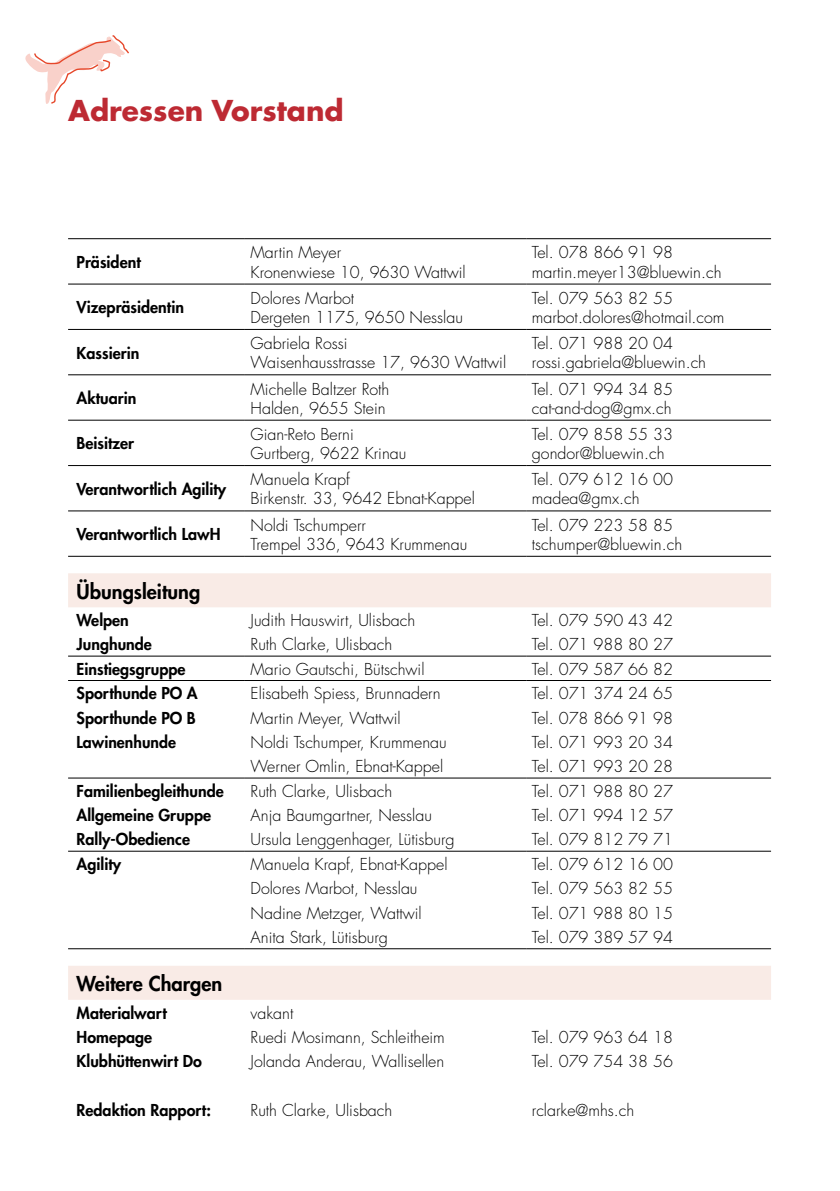
<style>
.page{position:relative;width:840px;height:1191px;background:#fff}
.page>*{position:absolute;margin:0;border:0;box-sizing:border-box;transform-origin:0 0}
.t1{font:700 28px "Futura Std";color:#bd2a33}
.t2{font:800 20px "Futura Std";color:#000}
.t3{font:300 16px/19.2px "Futura Std";color:#000}
.t4{font:800 16px "Futura Std";color:#000}
</style>
<div class="page">
<svg style="left:68px;top:573px;width:702px;height:426px"></svg>
<hr style="left:68px;top:238px;width:177px;height:1px;background:#000">
<hr style="left:245px;top:238px;width:281px;height:1px;background:#000">
<hr style="left:526px;top:238px;width:244px;height:1px;background:#000">
<hr style="left:68px;top:283px;width:177px;height:1px;background:#000">
<hr style="left:245px;top:283px;width:281px;height:1px;background:#000">
<hr style="left:526px;top:283px;width:244px;height:1px;background:#000">
<hr style="left:68px;top:329px;width:177px;height:1px;background:#000">
<hr style="left:245px;top:329px;width:281px;height:1px;background:#000">
<hr style="left:526px;top:329px;width:244px;height:1px;background:#000">
<hr style="left:68px;top:374px;width:177px;height:1px;background:#000">
<hr style="left:245px;top:374px;width:281px;height:1px;background:#000">
<hr style="left:526px;top:374px;width:244px;height:1px;background:#000">
<hr style="left:68px;top:420px;width:177px;height:1px;background:#000">
<hr style="left:245px;top:420px;width:281px;height:1px;background:#000">
<hr style="left:526px;top:420px;width:244px;height:1px;background:#000">
<hr style="left:68px;top:465px;width:177px;height:1px;background:#000">
<hr style="left:245px;top:465px;width:281px;height:1px;background:#000">
<hr style="left:526px;top:465px;width:244px;height:1px;background:#000">
<hr style="left:68px;top:510px;width:177px;height:1px;background:#000">
<hr style="left:245px;top:510px;width:281px;height:1px;background:#000">
<hr style="left:526px;top:510px;width:244px;height:1px;background:#000">
<hr style="left:68px;top:556px;width:177px;height:1px;background:#000">
<hr style="left:245px;top:556px;width:281px;height:1px;background:#000">
<hr style="left:526px;top:556px;width:244px;height:1px;background:#000">
<hr style="left:68px;top:655px;width:177px;height:1px;background:#000">
<hr style="left:245px;top:655px;width:281px;height:1px;background:#000">
<hr style="left:526px;top:655px;width:244px;height:1px;background:#000">
<hr style="left:68px;top:680px;width:177px;height:1px;background:#000">
<hr style="left:245px;top:680px;width:281px;height:1px;background:#000">
<hr style="left:526px;top:680px;width:244px;height:1px;background:#000">
<hr style="left:68px;top:777px;width:177px;height:1px;background:#000">
<hr style="left:245px;top:777px;width:281px;height:1px;background:#000">
<hr style="left:526px;top:777px;width:244px;height:1px;background:#000">
<hr style="left:68px;top:850px;width:177px;height:1px;background:#000">
<hr style="left:245px;top:850px;width:281px;height:1px;background:#000">
<hr style="left:526px;top:850px;width:244px;height:1px;background:#000">
<hr style="left:68px;top:948px;width:177px;height:1px;background:#000">
<hr style="left:245px;top:948px;width:281px;height:1px;background:#000">
<hr style="left:526px;top:948px;width:244px;height:1px;background:#000">
<svg style="left:25px;top:35px;width:104px;height:69px"></svg>
<h1 class="t1" style="left:68px;top:92px;width:277px">Adressen Vorstand</h1>
<p class="t4" style="left:77px;top:252px;width:66px">Präsident</p>
<p class="t3" style="left:250px;top:243px;width:216px">Martin Meyer<br>Kronenwiese 10, 9630 Wattwil</p>
<p class="t3" style="left:531px;top:243px;width:191px">Tel. 078 866 91 98 martin.meyer13@bluewin.ch</p>
<p class="t4" style="left:77px;top:297px;width:109px">Vizepräsidentin</p>
<p class="t3" style="left:250px;top:289px;width:214px">Dolores Marbot<br>Dergeten 1175, 9650 Nesslau</p>
<p class="t3" style="left:531px;top:289px;width:194px">Tel. 079 563 82 55 marbot.dolores@hotmail.com</p>
<p class="t4" style="left:77px;top:343px;width:64px">Kassierin</p>
<p class="t3" style="left:250px;top:334px;width:257px">Gabriela Rossi<br>Waisenhausstrasse 17, 9630 Wattwil</p>
<p class="t3" style="left:531px;top:334px;width:176px">Tel. 071 988 20 04 rossi.gabriela@bluewin.ch</p>
<p class="t4" style="left:77px;top:388px;width:61px">Aktuarin</p>
<p class="t3" style="left:250px;top:379px;width:140px">Michelle Baltzer Roth<br>Halden, 9655 Stein</p>
<p class="t3" style="left:531px;top:379px;width:142px">Tel. 071 994 34 85 cat-and-dog@gmx.ch</p>
<p class="t4" style="left:77px;top:433px;width:59px">Beisitzer</p>
<p class="t3" style="left:250px;top:425px;width:157px">Gian-Reto Berni<br>Gurtberg, 9622 Krinau</p>
<p class="t3" style="left:531px;top:425px;width:142px">Tel. 079 858 55 33 gondor@bluewin.ch</p>
<p class="t4" style="left:77px;top:479px;width:151px">Verantwortlich Agility</p>
<p class="t3" style="left:250px;top:470px;width:226px">Manuela Krapf<br>Birkenstr. 33, 9642 Ebnat-Kappel</p>
<p class="t3" style="left:531px;top:470px;width:142px">Tel. 079 612 16 00 madea@gmx.ch</p>
<p class="t4" style="left:77px;top:524px;width:145px">Verantwortlich LawH</p>
<p class="t3" style="left:250px;top:515px;width:218px">Noldi Tschumperr<br>Trempel 336, 9643 Krummenau</p>
<p class="t3" style="left:531px;top:515px;width:152px">Tel. 079 223 58 85 tschumper@bluewin.ch</p>
<p class="t2" style="left:77px;top:578px;width:125px">Übungsleitung</p>
<p class="t4" style="left:77px;top:610px;width:54px">Welpen</p>
<p class="t3" style="left:250px;top:611px;width:166px">Judith Hauswirt, Ulisbach</p>
<p class="t3" style="left:531px;top:611px;width:142px">Tel. 079 590 43 42</p>
<p class="t4" style="left:77px;top:634px;width:77px">Junghunde</p>
<p class="t3" style="left:250px;top:635px;width:143px">Ruth Clarke, Ulisbach</p>
<p class="t3" style="left:531px;top:635px;width:142px">Tel. 071 988 80 27</p>
<p class="t4" style="left:77px;top:659px;width:110px">Einstiegsgruppe</p>
<p class="t3" style="left:250px;top:660px;width:175px">Mario Gautschi, Bütschwil</p>
<p class="t3" style="left:531px;top:660px;width:142px">Tel. 079 587 66 82</p>
<p class="t4" style="left:77px;top:683px;width:123px">Sporthunde PO A</p>
<p class="t3" style="left:250px;top:684px;width:191px">Elisabeth Spiess, Brunnadern</p>
<p class="t3" style="left:531px;top:684px;width:142px">Tel. 071 374 24 65</p>
<p class="t4" style="left:77px;top:707px;width:121px">Sporthunde PO B</p>
<p class="t3" style="left:250px;top:708px;width:152px">Martin Meyer, Wattwil</p>
<p class="t3" style="left:531px;top:708px;width:142px">Tel. 078 866 91 98</p>
<p class="t4" style="left:77px;top:732px;width:101px">Lawinenhunde</p>
<p class="t3" style="left:250px;top:733px;width:198px">Noldi Tschumper, Krummenau</p>
<p class="t3" style="left:531px;top:733px;width:142px">Tel. 071 993 20 34</p>
<p class="t3" style="left:250px;top:757px;width:194px">Werner Omlin, Ebnat-Kappel</p>
<p class="t3" style="left:531px;top:757px;width:142px">Tel. 071 993 20 28</p>
<p class="t4" style="left:77px;top:781px;width:149px">Familienbegleithunde</p>
<p class="t3" style="left:250px;top:782px;width:143px">Ruth Clarke, Ulisbach</p>
<p class="t3" style="left:531px;top:782px;width:142px">Tel. 071 988 80 27</p>
<p class="t4" style="left:77px;top:805px;width:136px">Allgemeine Gruppe</p>
<p class="t3" style="left:250px;top:806px;width:183px">Anja Baumgartner, Nesslau</p>
<p class="t3" style="left:531px;top:806px;width:142px">Tel. 071 994 12 57</p>
<p class="t4" style="left:77px;top:829px;width:115px">Rally-Obedience</p>
<p class="t3" style="left:250px;top:830px;width:205px">Ursula Lenggenhager, Lütisburg</p>
<p class="t3" style="left:531px;top:830px;width:142px">Tel. 079 812 79 71</p>
<p class="t4" style="left:77px;top:854px;width:46px">Agility</p>
<p class="t3" style="left:250px;top:855px;width:198px">Manuela Krapf, Ebnat-Kappel</p>
<p class="t3" style="left:531px;top:855px;width:142px">Tel. 079 612 16 00</p>
<p class="t3" style="left:250px;top:879px;width:168px">Dolores Marbot, Nesslau</p>
<p class="t3" style="left:531px;top:879px;width:142px">Tel. 079 563 82 55</p>
<p class="t3" style="left:250px;top:903px;width:172px">Nadine Metzger, Wattwil</p>
<p class="t3" style="left:531px;top:903px;width:142px">Tel. 071 988 80 15</p>
<p class="t3" style="left:250px;top:928px;width:139px">Anita Stark, Lütisburg</p>
<p class="t3" style="left:531px;top:928px;width:142px">Tel. 079 389 57 94</p>
<p class="t2" style="left:77px;top:971px;width:147px">Weitere Chargen</p>
<p class="t4" style="left:77px;top:1002px;width:92px">Materialwart</p>
<p class="t3" style="left:250px;top:1003px;width:44px">vakant</p>
<p class="t4" style="left:77px;top:1027px;width:77px">Homepage</p>
<p class="t3" style="left:250px;top:1028px;width:196px">Ruedi Mosimann, Schleitheim</p>
<p class="t3" style="left:531px;top:1028px;width:142px">Tel. 079 963 64 18</p>
<p class="t4" style="left:77px;top:1051px;width:127px">Klubhüttenwirt Do</p>
<p class="t3" style="left:250px;top:1052px;width:195px">Jolanda Anderau, Wallisellen</p>
<p class="t3" style="left:531px;top:1052px;width:142px">Tel. 079 754 38 56</p>
<p class="t4" style="left:77px;top:1100px;width:136px">Redaktion Rapport:</p>
<p class="t3" style="left:250px;top:1101px;width:143px">Ruth Clarke, Ulisbach</p>
<p class="t3" style="left:531px;top:1101px;width:104px">rclarke@mhs.ch</p>
</div>
